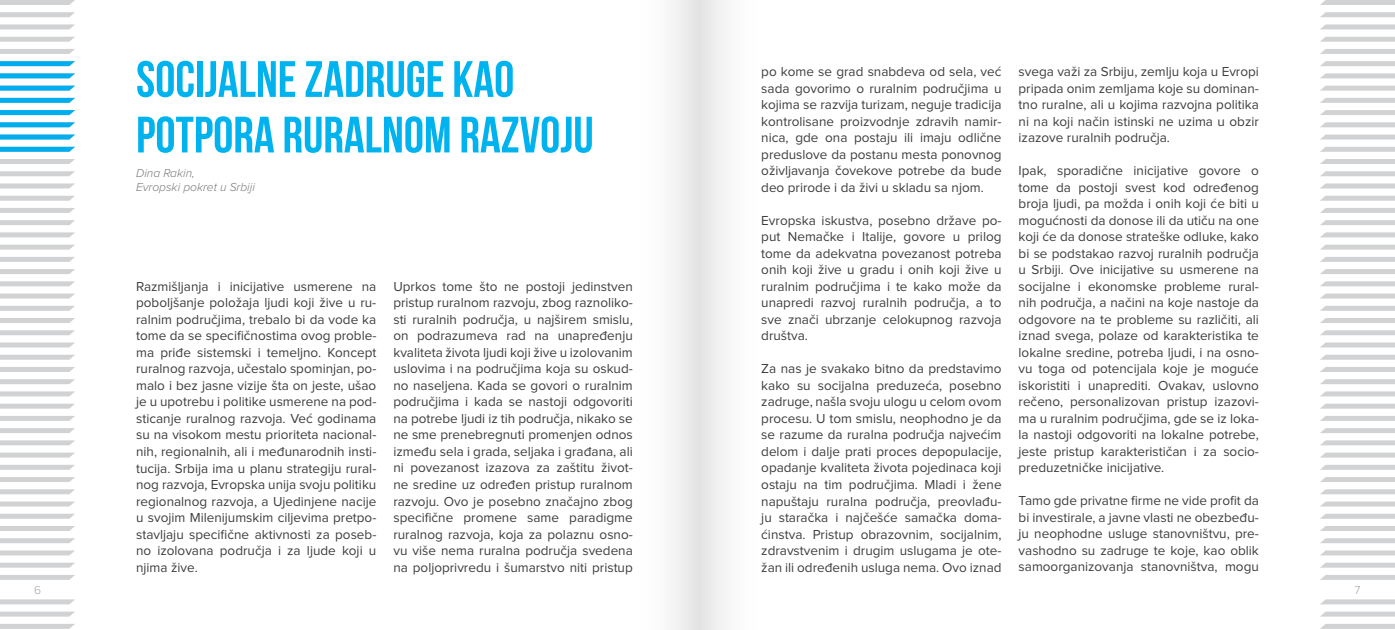
<style>
.page{position:relative;width:1395px;height:630px;background:#fff}
.page>*{position:absolute;margin:0;border:0;box-sizing:border-box;transform-origin:0 0}
.t1{font:51px/55.5px "Bebas Neue";color:#00b3ef}
.t2{font:13.5px/16.5px "Proxima Nova";color:#3e3e3f;text-align:justify}
.t3{font:italic 300 12px/13.5px "Proxima Nova";color:#76787b}
.t4{font:300 12px "Proxima Nova";color:#a4a5a9}
</style>
<div class="page">
<svg style="left:0;top:0;width:75px;height:5px"></svg>
<svg style="left:0;top:12px;width:75px;height:5px"></svg>
<svg style="left:0;top:24px;width:75px;height:5px"></svg>
<svg style="left:0;top:37px;width:75px;height:5px"></svg>
<svg style="left:0;top:49px;width:75px;height:5px"></svg>
<svg style="left:0;top:159px;width:75px;height:5px"></svg>
<svg style="left:0;top:171px;width:75px;height:5px"></svg>
<svg style="left:0;top:183px;width:75px;height:5px"></svg>
<svg style="left:0;top:196px;width:75px;height:4px"></svg>
<svg style="left:0;top:208px;width:75px;height:5px"></svg>
<svg style="left:0;top:220px;width:75px;height:5px"></svg>
<svg style="left:0;top:232px;width:75px;height:5px"></svg>
<svg style="left:0;top:244px;width:75px;height:5px"></svg>
<svg style="left:0;top:257px;width:75px;height:5px"></svg>
<svg style="left:0;top:269px;width:75px;height:5px"></svg>
<svg style="left:0;top:281px;width:75px;height:5px"></svg>
<svg style="left:0;top:293px;width:75px;height:5px"></svg>
<svg style="left:0;top:306px;width:75px;height:4px"></svg>
<svg style="left:0;top:318px;width:75px;height:5px"></svg>
<svg style="left:0;top:330px;width:75px;height:5px"></svg>
<svg style="left:0;top:342px;width:75px;height:5px"></svg>
<svg style="left:0;top:354px;width:75px;height:5px"></svg>
<svg style="left:0;top:367px;width:75px;height:5px"></svg>
<svg style="left:0;top:379px;width:75px;height:5px"></svg>
<svg style="left:0;top:391px;width:75px;height:5px"></svg>
<svg style="left:0;top:403px;width:75px;height:5px"></svg>
<svg style="left:0;top:416px;width:75px;height:4px"></svg>
<svg style="left:0;top:428px;width:75px;height:5px"></svg>
<svg style="left:0;top:440px;width:75px;height:5px"></svg>
<svg style="left:0;top:452px;width:75px;height:5px"></svg>
<svg style="left:0;top:465px;width:75px;height:4px"></svg>
<svg style="left:0;top:477px;width:75px;height:5px"></svg>
<svg style="left:0;top:489px;width:75px;height:5px"></svg>
<svg style="left:0;top:501px;width:75px;height:5px"></svg>
<svg style="left:0;top:513px;width:75px;height:5px"></svg>
<svg style="left:0;top:526px;width:75px;height:4px"></svg>
<svg style="left:0;top:538px;width:75px;height:5px"></svg>
<svg style="left:0;top:550px;width:75px;height:5px"></svg>
<svg style="left:0;top:562px;width:75px;height:5px"></svg>
<svg style="left:0;top:575px;width:75px;height:4px"></svg>
<svg style="left:0;top:599px;width:75px;height:5px"></svg>
<svg style="left:0;top:611px;width:75px;height:5px"></svg>
<svg style="left:0;top:624px;width:75px;height:4px"></svg>
<svg style="left:1320px;top:0;width:75px;height:5px"></svg>
<svg style="left:1320px;top:12px;width:75px;height:5px"></svg>
<svg style="left:1321px;top:24px;width:74px;height:5px"></svg>
<svg style="left:1320px;top:37px;width:75px;height:5px"></svg>
<svg style="left:1320px;top:49px;width:75px;height:5px"></svg>
<svg style="left:1320px;top:61px;width:75px;height:5px"></svg>
<svg style="left:1321px;top:73px;width:74px;height:5px"></svg>
<svg style="left:1320px;top:86px;width:75px;height:5px"></svg>
<svg style="left:1320px;top:98px;width:75px;height:5px"></svg>
<svg style="left:1320px;top:110px;width:75px;height:5px"></svg>
<svg style="left:1320px;top:122px;width:75px;height:5px"></svg>
<svg style="left:1321px;top:134px;width:74px;height:5px"></svg>
<svg style="left:1320px;top:147px;width:75px;height:5px"></svg>
<svg style="left:1320px;top:159px;width:75px;height:5px"></svg>
<svg style="left:1320px;top:171px;width:75px;height:5px"></svg>
<svg style="left:1321px;top:183px;width:74px;height:5px"></svg>
<svg style="left:1321px;top:196px;width:74px;height:4px"></svg>
<svg style="left:1320px;top:208px;width:75px;height:5px"></svg>
<svg style="left:1320px;top:220px;width:75px;height:5px"></svg>
<svg style="left:1321px;top:232px;width:74px;height:5px"></svg>
<svg style="left:1321px;top:244px;width:74px;height:5px"></svg>
<svg style="left:1320px;top:257px;width:75px;height:5px"></svg>
<svg style="left:1320px;top:269px;width:75px;height:5px"></svg>
<svg style="left:1320px;top:281px;width:75px;height:5px"></svg>
<svg style="left:1321px;top:293px;width:74px;height:5px"></svg>
<svg style="left:1321px;top:306px;width:74px;height:4px"></svg>
<svg style="left:1320px;top:318px;width:75px;height:5px"></svg>
<svg style="left:1320px;top:330px;width:75px;height:5px"></svg>
<svg style="left:1321px;top:342px;width:74px;height:5px"></svg>
<svg style="left:1321px;top:354px;width:74px;height:5px"></svg>
<svg style="left:1320px;top:367px;width:75px;height:5px"></svg>
<svg style="left:1320px;top:379px;width:75px;height:5px"></svg>
<svg style="left:1321px;top:391px;width:74px;height:5px"></svg>
<svg style="left:1321px;top:403px;width:74px;height:5px"></svg>
<svg style="left:1321px;top:416px;width:74px;height:4px"></svg>
<svg style="left:1320px;top:428px;width:75px;height:5px"></svg>
<svg style="left:1320px;top:440px;width:75px;height:5px"></svg>
<svg style="left:1321px;top:452px;width:74px;height:5px"></svg>
<svg style="left:1321px;top:465px;width:74px;height:4px"></svg>
<svg style="left:1320px;top:477px;width:75px;height:5px"></svg>
<svg style="left:1320px;top:489px;width:75px;height:5px"></svg>
<svg style="left:1321px;top:501px;width:74px;height:5px"></svg>
<svg style="left:1321px;top:513px;width:74px;height:5px"></svg>
<svg style="left:1321px;top:526px;width:74px;height:4px"></svg>
<svg style="left:1320px;top:538px;width:75px;height:5px"></svg>
<svg style="left:1321px;top:550px;width:74px;height:5px"></svg>
<svg style="left:1321px;top:562px;width:74px;height:5px"></svg>
<svg style="left:1321px;top:575px;width:74px;height:4px"></svg>
<svg style="left:1321px;top:599px;width:74px;height:5px"></svg>
<svg style="left:1321px;top:611px;width:74px;height:5px"></svg>
<svg style="left:1321px;top:624px;width:74px;height:4px"></svg>
<svg style="left:0;top:61px;width:75px;height:5px"></svg>
<svg style="left:0;top:73px;width:75px;height:5px"></svg>
<svg style="left:0;top:86px;width:75px;height:5px"></svg>
<svg style="left:0;top:98px;width:75px;height:5px"></svg>
<svg style="left:0;top:110px;width:75px;height:5px"></svg>
<svg style="left:0;top:122px;width:75px;height:5px"></svg>
<svg style="left:0;top:134px;width:75px;height:5px"></svg>
<svg style="left:0;top:147px;width:75px;height:5px"></svg>
<h1 class="t1" style="left:136px;top:51px;width:459px">SOCIJALNE ZADRUGE KAO<br>POTPORA RURALNOM RAZVOJU</h1>
<p class="t3" style="left:136px;top:167px;width:120px">Dina Rakin,<br>Evropski pokret u Srbiji</p>
<p class="t2" style="left:136px;top:278px;width:242px">Razmišljanja i inicijative usmerene na poboljšanje položaja ljudi koji žive u ru&shy;ralnim područjima, trebalo bi da vode ka tome da se specifičnostima ovog proble&shy;ma priđe sistemski i temeljno. Koncept ruralnog razvoja, učestalo spominjan, po&shy;malo i bez jasne vizije šta on jeste, ušao je u upotrebu i politike usmerene na pod&shy;sticanje ruralnog razvoja. Već godinama su na visokom mestu prioriteta nacional&shy;nih, regionalnih, ali i međunarodnih insti&shy;tucija. Srbija ima u planu strategiju rural&shy;nog razvoja, Evropska unija svoju politiku regionalnog razvoja, a Ujedinjene nacije u svojim Milenijumskim ciljevima pretpo&shy;stavljaju specifične aktivnosti za poseb&shy;no izolovana područja i za ljude koji u njima žive.</p>
<p class="t2" style="left:393px;top:278px;width:241px">Uprkos tome što ne postoji jedinstven pristup ruralnom razvoju, zbog raznoliko&shy;sti ruralnih područja, u najširem smislu, on podrazumeva rad na unapređenju kvaliteta života ljudi koji žive u izolovanim uslovima i na područjima koja su oskud&shy;no naseljena. Kada se govori o ruralnim područjima i kada se nastoji odgovoriti na potrebe ljudi iz tih područja, nikako se ne sme prenebregnuti promenjen odnos između sela i grada, seljaka i građana, ali ni povezanost izazova za zaštitu život&shy;ne sredine uz određen pristup ruralnom razvoju. Ovo je posebno značajno zbog specifične promene same paradigme ruralnog razvoja, koja za polaznu osno&shy;vu više nema ruralna područja svedena na poljoprivredu i šumarstvo niti pristup</p>
<p class="t2" style="left:761px;top:64px;width:242px">po kome se grad snabdeva od sela, već sada govorimo o ruralnim područjima u kojima se razvija turizam, neguje tradicija kontrolisane proizvodnje zdravih namir&shy;nica, gde ona postaju ili imaju odlične preduslove da postanu mesta ponovnog oživljavanja čovekove potrebe da bude deo prirode i da živi u skladu sa njom.</p>
<p class="t2" style="left:761px;top:212px;width:242px">Evropska iskustva, posebno države po&shy;put Nemačke i Italije, govore u prilog tome da adekvatna povezanost potreba onih koji žive u gradu i onih koji žive u ruralnim područjima i te kako može da unapredi razvoj ruralnih područja, a to sve znači ubrzanje celokupnog razvoja društva.</p>
<p class="t2" style="left:761px;top:361px;width:242px">Za nas je svakako bitno da predstavimo kako su socijalna preduzeća, posebno zadruge, našla svoju ulogu u celom ovom procesu. U tom smislu, neophodno je da se razume da ruralna područja najvećim delom i dalje prati proces depopulacije, opadanje kvaliteta života pojedinaca koji ostaju na tim područjima. Mladi i žene napuštaju ruralna područja, preovlađu&shy;ju staračka i najčešće samačka doma&shy;ćinstva. Pristup obrazovnim, socijalnim, zdravstvenim i drugim uslugama je ote&shy;žan ili određenih usluga nema. Ovo iznad</p>
<p class="t2" style="left:1018px;top:64px;width:242px">svega važi za Srbiju, zemlju koja u Evropi pripada onim zemljama koje su dominan&shy;tno ruralne, ali u kojima razvojna politika ni na koji način istinski ne uzima u obzir izazove ruralnih područja.</p>
<p class="t2" style="left:1018px;top:163px;width:242px">Ipak, sporadične inicijative govore o tome da postoji svest kod određenog broja ljudi, pa možda i onih koji će biti u mogućnosti da donose ili da utiču na one koji će da donose strateške odluke, kako bi se podstakao razvoj ruralnih područja u Srbiji. Ove inicijative su usmerene na socijalne i ekonomske probleme rural&shy;nih područja, a načini na koje nastoje da odgovore na te probleme su različiti, ali iznad svega, polaze od karakteristika te lokalne sredine, potreba ljudi, i na osno&shy;vu toga od potencijala koje je moguće iskoristiti i unaprediti. Ovakav, uslovno rečeno, personalizovan pristup izazovi&shy;ma u ruralnim područjima, gde se iz loka&shy;la nastoji odgovoriti na lokalne potrebe, jeste pristup karakterističan i za socio&shy;preduzetničke inicijative.</p>
<p class="t2" style="left:1018px;top:493px;width:242px">Tamo gde privatne firme ne vide profit da bi investirale, a javne vlasti ne obezbeđu&shy;ju neophodne usluge stanovništvu, pre&shy;vashodno su zadruge te koje, kao oblik samoorganizovanja stanovništva, mogu</p>
<p class="t4" style="left:34px;top:584px;width:9px">6</p>
<p class="t4" style="left:1354px;top:584px;width:8px">7</p>
</div>
